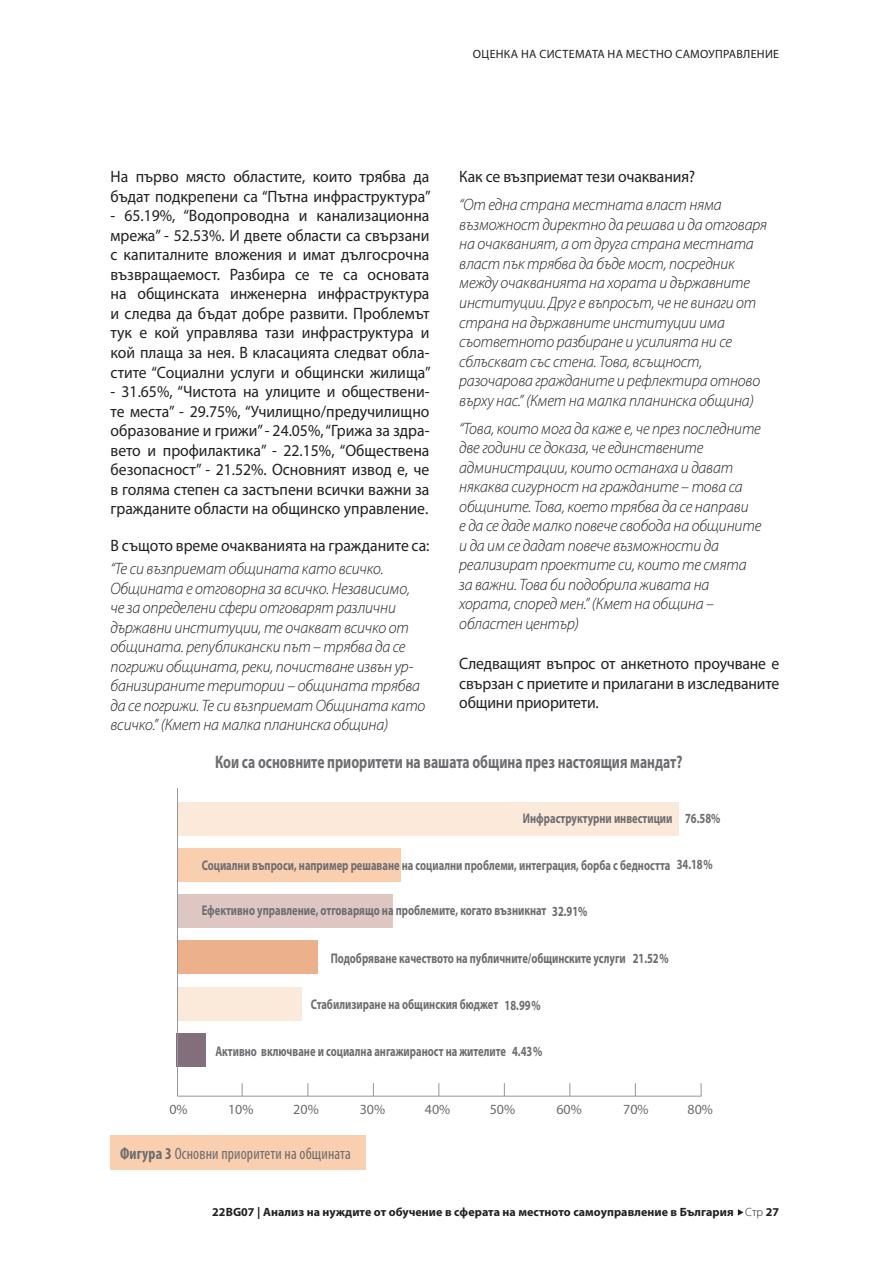
<style>
.page{position:relative;width:893px;height:1263px;background:#fff}
.page>*{position:absolute;margin:0;border:0;box-sizing:border-box;transform-origin:0 0}
.t1{font:700 18.15px "Myriad Pro";color:#6c6d70;scale:.75 1}
._5_Txt-retrait-ok{font:italic 300 16.5px/19.5px "Myriad Pro";letter-spacing:-.01em;color:#231f20;scale:.95 1}
._3_Texte-ok{font:16.5px/19.5px "Myriad Pro";color:#231f20;text-align:justify;scale:.95 1}
.Legende_condensed{font:condensed 16.5px "Myriad Pro";letter-spacing:.01em;color:#6c6d70;scale:.95 1}
.t2{font:700 14.1px "Myriad Pro";color:#6c6d70;scale:.75 1}
.t3{font:14.1px "Myriad Pro";color:#6c6d70}
.t4{font:700 12px "Myriad Pro";letter-spacing:.005em;color:#231f20}
.Tetiere_ok{font:12px "Myriad Pro";letter-spacing:.025em;color:#231f20}
.s1{font-weight:700}
.s2{font-weight:300}
</style>
<div class="page">
<svg style="left:738px;top:1209px;width:5px;height:6px"></svg>
<div style="left:111px;top:1136px;width:255px;height:34px;background:#facfaf"></div>
<div style="left:177px;top:1033px;width:29px;height:34px;background:#836f7b"></div>
<div style="left:177px;top:987px;width:124px;height:33px;background:#fbe9d9"></div>
<div style="left:177px;top:940px;width:141px;height:34px;background:#ecb18c"></div>
<div style="left:177px;top:894px;width:215px;height:34px;background:#dec7c3"></div>
<div style="left:177px;top:848px;width:224px;height:34px;background:#facfaf"></div>
<div style="left:177px;top:802px;width:501px;height:33px;background:#fbe9d9"></div>
<hr style="left:177px;top:788px;width:1px;height:308px;background:#939598">
<svg style="left:701px;top:1083px;width:1px;height:13px"></svg>
<svg style="left:635px;top:1083px;width:1px;height:13px"></svg>
<svg style="left:569px;top:1083px;width:1px;height:13px"></svg>
<svg style="left:504px;top:1083px;width:1px;height:13px"></svg>
<svg style="left:438px;top:1083px;width:1px;height:13px"></svg>
<svg style="left:373px;top:1083px;width:1px;height:13px"></svg>
<svg style="left:307px;top:1083px;width:1px;height:13px"></svg>
<svg style="left:242px;top:1083px;width:1px;height:13px"></svg>
<hr style="left:178px;top:1096px;width:523px;height:1px;background:#939598">
<p class="Tetiere_ok" style="left:473px;top:46px;width:308px">ОЦЕНКА НА СИСТЕМАТА НА МЕСТНО САМОУПРАВЛЕНИЕ</p>
<p class="_3_Texte-ok" style="left:111px;top:167px;width:339px">На първо място областите, които трябва да бъдат подкрепени са “Пътна инфраструктура”</p>
<p class="_3_Texte-ok" style="left:111px;top:206px;width:339px">- 65.19%, “Водопроводна и канализационна мрежа” - 52.53%. И двете области са свързани с капиталните вложения и имат дългосрочна възвращаемост. Разбира се те са основата на общинската инженерна инфраструктура и следва да бъдат добре развити. Проблемът тук е кой управлява тази инфраструктура и кой плаща за нея. В класацията следват обла&shy;стите “Социални услуги и общински жилища”</p>
<p class="_3_Texte-ok" style="left:111px;top:381px;width:337px">- 31.65%, “Чистота на улиците и обществени&shy;те места” - 29.75%, “Училищно/предучилищно образование и грижи” - 24.05%, “Грижа за здра&shy;вето и профилактика” - 22.15%, “Обществена безопасност” - 21.52%. Основният извод е, че в голяма степен са застъпени всички важни за гражданите области на общинско управление.</p>
<p class="_3_Texte-ok" style="left:111px;top:535px;width:337px">В същото време очакванията на гражданите са:</p>
<p class="_5_Txt-retrait-ok" style="left:111px;top:559px;width:333px">“Те си възприемат общината като всичко.<br>Общината е отговорна за всичко. Независимо, че за определени сфери отговарят различни държавни институции, те очакват всичко от общината. републикански път – трябва да се погрижи общината, реки, почистване извън ур&shy;банизираните територии – общината трябва да се погрижи. Те си възприемат Общината като всичко.” (Кмет на малка планинска община)</p>
<p class="_3_Texte-ok" style="left:459px;top:167px;width:250px">Как се възприемат тези очаквания?</p>
<p class="_5_Txt-retrait-ok" style="left:459px;top:195px;width:325px">“От една страна местната власт няма възможност директно да решава и да отговаря на очакваният, а от друга страна местната власт пък трябва да бъде мост, посредник между очакванията на хората и държавните институции. Друг е въпросът, че не винаги от страна на държавните институции има съответното разбиране и усилията ни се сблъскват със стена. Това, всъщност, разочарова гражданите и рефлектира отново върху нас.” (Кмет на малка планинска община)</p>
<p class="_5_Txt-retrait-ok" style="left:459px;top:418px;width:319px">“Това, които мога да каже е, че през последните две години се доказа, че единствените администрации, които останаха и дават някаква сигурност на гражданите – това са общините. Това, което трябва да се направи<br>е да се даде малко повече свобода на общините и да им се дадат повече възможности да реализират проектите си, които те смята за важни. Това би подобрила живата на хората, според мен.” (Кмет на община – областен център)</p>
<p class="_3_Texte-ok" style="left:459px;top:654px;width:338px">Следващият въпрос от анкетното проучване е свързан с приетите и прилагани в изследваните общини приоритети.</p>
<p class="t1" style="left:215px;top:750px;width:625px">Кои са основните приоритети на вашата община през настоящия мандат?</p>
<p class="t2" style="left:523px;top:809px;width:201px">Инфраструктурни инвестиции</p>
<p class="t2" style="left:685px;top:809px;width:49px">76.58%</p>
<p class="t2" style="left:202px;top:856px;width:626px">Социални въпроси, например решаване на социални проблеми, интеграция, борба с бедността</p>
<p class="t2" style="left:677px;top:855px;width:50px">34.18 %</p>
<p class="t2" style="left:202px;top:901px;width:516px">Ефективно управление, отговарящо на проблемите, когато възникнат 32.91%</p>
<p class="t2" style="left:331px;top:949px;width:395px">Подобряване качеството на публичните/общинските услуги</p>
<p class="t2" style="left:311px;top:995px;width:252px">Стабилизиране на общинския бюджет</p>
<p class="t2" style="left:215px;top:1042px;width:438px">Активно включване и социална ангажираност на жителите 4.43 %</p>
<p class="t2" style="left:505px;top:996px;width:50px">18.99 %</p>
<p class="t2" style="left:633px;top:949px;width:50px">21.52 %</p>
<p class="t3" style="left:169px;top:1101px;width:20px">0%</p>
<p class="t3" style="left:228px;top:1101px;width:27px">10%</p>
<p class="t3" style="left:293px;top:1101px;width:27px">20%</p>
<p class="t3" style="left:360px;top:1101px;width:27px">30%</p>
<p class="t3" style="left:425px;top:1101px;width:27px">40%</p>
<p class="t3" style="left:490px;top:1101px;width:27px">50%</p>
<p class="t3" style="left:556px;top:1101px;width:27px">60%</p>
<p class="t3" style="left:623px;top:1101px;width:27px">70%</p>
<p class="t3" style="left:688px;top:1101px;width:27px">80%</p>
<p class="Legende_condensed" style="left:120px;top:1143px;width:244px"><span class="s1">Фигура 3</span> Основни приоритети на общината</p>
<p class="t4" style="left:212px;top:1204px;width:568px">22BG07 | Анализ на нуждите от обучение в сферата на местното самоуправление в България <span class="s2">Cтр</span> 27</p>
</div>
